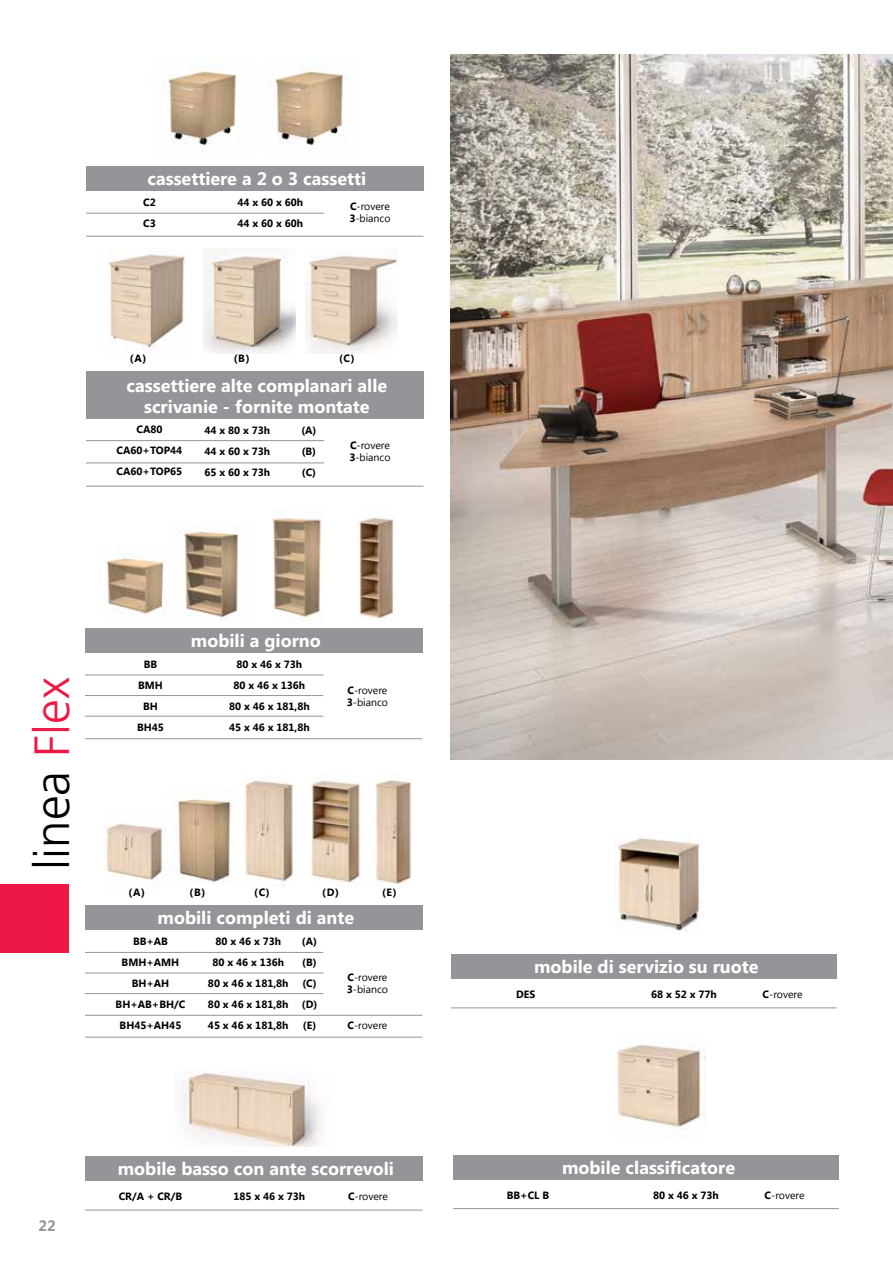
<style>
.page{position:relative;width:893px;height:1263px;background:#fff}
.page>*{position:absolute;margin:0;border:0;box-sizing:border-box;transform-origin:0 0}
.t1{font:300 49.5px "Frutiger";color:#000}
.t2{font:700 18px/20.7px "Segoe UI";color:#fff;text-align:center}
.t3{font:700 15px "Segoe UI";color:#939598}
.t4{font:700 10.5px/21px "Segoe UI";color:#000;text-align:center}
.t5{font:10.5px/12px "Segoe UI";color:#000}
.s1{font-weight:700}
.s2{color:#ed1846}
</style>
<div class="page">
<div style="left:0;top:884px;width:69px;height:69px;background:#ed1846"></div>
<img style="left:451px;top:54px;width:442px;height:705px">
<img style="left:272px;top:517px;width:50px;height:102px">
<div style="left:85px;top:628px;width:337px;height:25px;background:#939598"></div>
<div style="left:85px;top:905px;width:337px;height:25px;background:#939598"></div>
<div style="left:451px;top:954px;width:386px;height:25px;background:#939598"></div>
<div style="left:453px;top:1155px;width:386px;height:25px;background:#939598"></div>
<hr style="left:85px;top:674px;width:238px;height:1px;background:#939598">
<hr style="left:85px;top:952px;width:238px;height:1px;background:#939598">
<hr style="left:85px;top:695px;width:238px;height:1px;background:#939598">
<hr style="left:85px;top:973px;width:238px;height:1px;background:#939598">
<hr style="left:85px;top:716px;width:238px;height:1px;background:#939598">
<hr style="left:85px;top:993px;width:238px;height:1px;background:#939598">
<hr style="left:85px;top:1015px;width:337px;height:1px;background:#939598">
<hr style="left:85px;top:738px;width:337px;height:1px;background:#939598">
<hr style="left:85px;top:1037px;width:337px;height:1px;background:#939598">
<hr style="left:451px;top:1007px;width:386px;height:1px;background:#939598">
<hr style="left:453px;top:1208px;width:386px;height:1px;background:#939598">
<img style="left:106px;top:547px;width:60px;height:67px">
<img style="left:183px;top:521px;width:55px;height:103px">
<img style="left:273px;top:57px;width:75px;height:93px">
<img style="left:164px;top:69px;width:74px;height:81px">
<div style="left:86px;top:166px;width:337px;height:25px;background:#939598"></div>
<hr style="left:86px;top:213px;width:238px;height:1px;background:#939598">
<hr style="left:86px;top:236px;width:337px;height:1px;background:#939598">
<img style="left:203px;top:249px;width:92px;height:104px">
<img style="left:306px;top:255px;width:92px;height:98px">
<img style="left:108px;top:254px;width:78px;height:96px">
<div style="left:86px;top:372px;width:337px;height:47px;background:#939598"></div>
<hr style="left:86px;top:440px;width:238px;height:1px;background:#939598">
<hr style="left:86px;top:462px;width:238px;height:1px;background:#939598">
<hr style="left:86px;top:486px;width:337px;height:1px;background:#939598">
<img style="left:358px;top:517px;width:36px;height:105px">
<img style="left:376px;top:777px;width:36px;height:107px">
<img style="left:311px;top:780px;width:50px;height:105px">
<img style="left:245px;top:780px;width:51px;height:106px">
<img style="left:174px;top:789px;width:58px;height:94px">
<img style="left:105px;top:821px;width:58px;height:59px">
<img style="left:618px;top:837px;width:84px;height:97px">
<img style="left:616px;top:1044px;width:89px;height:87px">
<div style="left:85px;top:1156px;width:337px;height:25px;background:#939598"></div>
<hr style="left:85px;top:1210px;width:337px;height:1px;background:#939598">
<img style="left:180px;top:1072px;width:141px;height:75px">
<h2 class="t2" style="left:147px;top:167px;width:220px">cassettiere a 2 o 3 cassetti</h2>
<p class="t4" style="left:237px;top:191px;width:67px;text-align:left">44 x 60 x 60h<br>44 x 60 x 60h</p>
<p class="t5" style="left:349px;top:200px;width:43px"><span class="s1">C</span>-rovere<br><span class="s1">3</span>-bianco</p>
<p class="t4" style="left:143px;top:191px;width:14px;text-align:left">C2<br>C3</p>
<p class="t4" style="left:130px;top:347px;width:18px">(A)</p>
<p class="t4" style="left:234px;top:347px;width:17px">(B)</p>
<p class="t4" style="left:339px;top:347px;width:17px">(C)</p>
<h2 class="t2" style="left:127px;top:374px;width:262px">cassettiere alte complanari alle scrivanie - fornite montate</h2>
<p class="t4" style="left:204px;top:419px;width:67px;text-align:justify">44 x 80 x 73h 44 x 60 x 73h 65 x 60 x 73h</p>
<p class="t4" style="left:117px;top:419px;width:67px">CA80<br>CA60+TOP44<br>CA60+TOP65</p>
<p class="t4" style="left:301px;top:419px;width:17px;text-align:justify">(A) (B) (C)</p>
<p class="t5" style="left:349px;top:439px;width:43px"><span class="s1">C</span>-rovere<br><span class="s1">3</span>-bianco</p>
<h1 class="t1" style="left:24px;top:870px;width:194px;rotate:-90deg">linea <span class="s2">Flex</span></h1>
<p class="t4" style="left:137px;top:653px;width:28px">BB<br>BMH<br>BH<br>BH45</p>
<h2 class="t2" style="left:191px;top:629px;width:131px">mobili a giorno</h2>
<p class="t4" style="left:229px;top:653px;width:82px">80 x 46 x 73h<br>80 x 46 x 136h<br>80 x 46 x 181,8h<br>45 x 46 x 181,8h</p>
<p class="t5" style="left:347px;top:683px;width:43px"><span class="s1">C</span>-rovere<br><span class="s1">3</span>-bianco</p>
<p class="t4" style="left:128px;top:881px;width:18px">(A)</p>
<p class="t4" style="left:190px;top:881px;width:17px">(B)</p>
<p class="t4" style="left:254px;top:881px;width:17px">(C)</p>
<p class="t4" style="left:322px;top:881px;width:18px">(D)</p>
<p class="t4" style="left:382px;top:881px;width:16px">(E)</p>
<h2 class="t2" style="left:158px;top:906px;width:198px">mobili completi di ante</h2>
<p class="t4" style="left:116px;top:930px;width:71px">BB+AB<br>BMH+AMH<br>BH+AH<br>BH+AB+BH/C<br>BH45+AH45</p>
<p class="t4" style="left:208px;top:930px;width:82px">80 x 46 x 73h<br>80 x 46 x 136h<br>80 x 46 x 181,8h<br>80 x 46 x 181,8h<br>45 x 46 x 181,8h</p>
<p class="t4" style="left:302px;top:930px;width:17px;text-align:justify">(A) (B) (C) (D) (E)</p>
<p class="t5" style="left:347px;top:970px;width:43px"><span class="s1">C</span>-rovere<br><span class="s1">3</span>-bianco</p>
<p class="t5" style="left:347px;top:1019px;width:41px"><span class="s1">C</span>-rovere</p>
<h3 class="t3" style="left:39px;top:1215px;width:19px">22</h3>
<h2 class="t2" style="left:118px;top:1157px;width:278px">mobile basso con ante scorrevoli</h2>
<p class="t4" style="left:233px;top:1186px;width:73px">185 x 46 x 73h</p>
<p class="t5" style="left:348px;top:1190px;width:41px"><span class="s1">C</span>-rovere</p>
<p class="t4" style="left:119px;top:1186px;width:65px">CR/A + CR/B</p>
<h2 class="t2" style="left:534px;top:955px;width:226px">mobile di servizio su ruote</h2>
<p class="t4" style="left:516px;top:983px;width:21px">DES</p>
<p class="t4" style="left:651px;top:983px;width:67px">68 x 52 x 77h</p>
<p class="t5" style="left:763px;top:988px;width:41px"><span class="s1">C</span>-rovere</p>
<p class="t4" style="left:507px;top:1184px;width:44px">BB+CL B</p>
<h2 class="t2" style="left:562px;top:1156px;width:175px">mobile classificatore</h2>
<p class="t4" style="left:653px;top:1184px;width:67px">80 x 46 x 73h</p>
<p class="t5" style="left:765px;top:1189px;width:41px"><span class="s1">C</span>-rovere</p>
</div>
